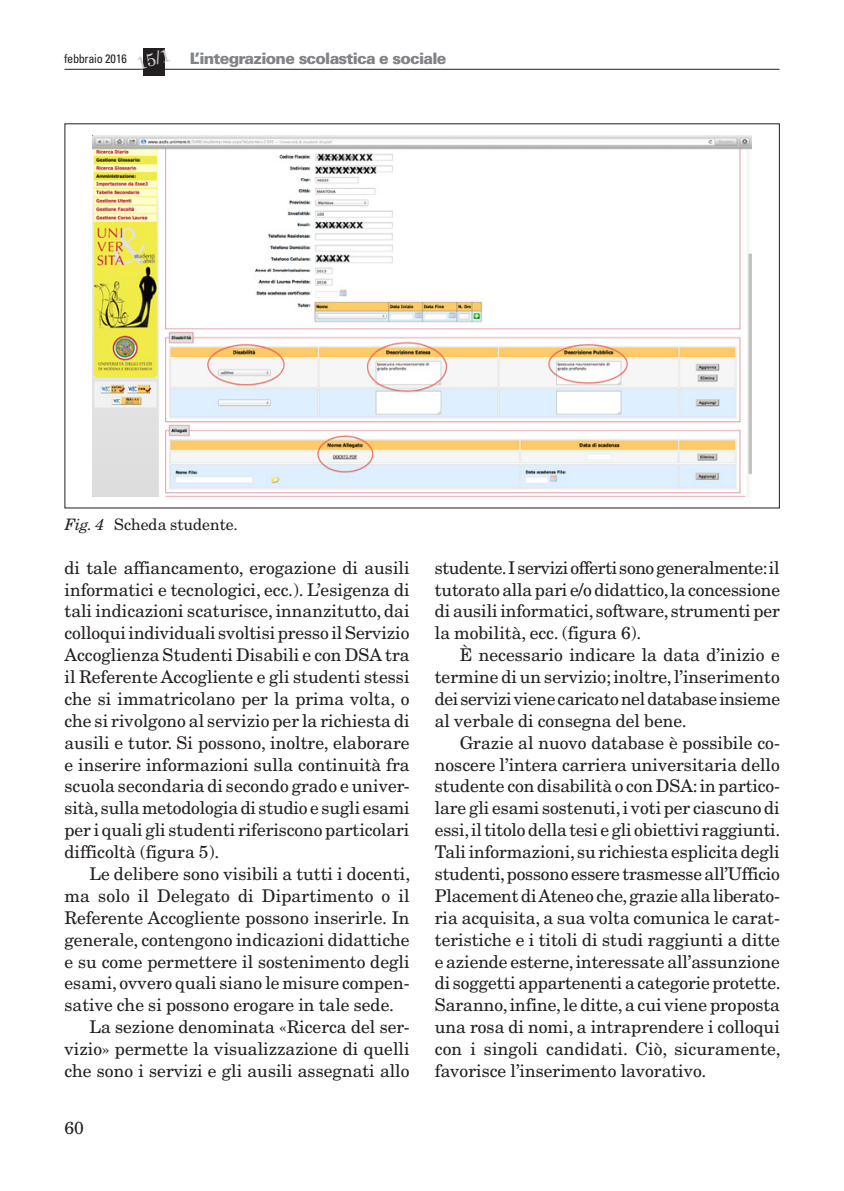
<style>
.page{position:relative;width:844px;height:1191px;background:#fff}
.page>*{position:absolute;margin:0;border:0;box-sizing:border-box;transform-origin:0 0}
.t1{font:17.5px/21.9px "New Century Schlbk LT Std";color:#231f20;text-align:justify}
.t2{font:17.5px "New Century Schlbk LT Std";color:#c7c8ca}
.t3{font:900 15.75px "Univers LT Std";letter-spacing:-.05em;color:#808285}
.t4{font:15.75px "New Century Schlbk LT Std";color:#231f20}
.t5{font:condensed 12.25px "Univers LT Std";letter-spacing:-.025em;color:#231f20}
.s1{font-style:italic}
</style>
<div class="page">
<hr style="left:64px;top:69px;width:715px;height:1px;background:#231f20">
<div style="left:143px;top:48px;width:22px;height:27px;background:#231f20"></div>
<img style="left:92px;top:136px;width:659px;height:360px">
<p class="t5" style="left:64px;top:51px;width:64px">febbraio 2016</p>
<p class="t2" style="left:134px;top:53px;width:36px;rotate:-16deg">15/1</p>
<p class="t3" style="left:190px;top:48px;width:258px">L’integrazione scolastica e sociale</p>
<p class="t4" style="left:65px;top:514px;width:175px"><span class="s1">Fig. 4</span> Scheda studente.</p>
<p class="t1" style="left:64px;top:556px;width:346px">di tale affiancamento, erogazione di ausili informatici e tecnologici, ecc.). L’esigenza di tali indicazioni scaturisce, innanzitutto, dai colloqui individuali svoltisi presso il Servizio Accoglienza Studenti Disabili e con DSA tra il Referente Accogliente e gli studenti stessi che si immatricolano per la prima volta, o che si rivolgono al servizio per la richiesta di ausili e tutor. Si possono, inoltre, elaborare e inserire informazioni sulla continuità fra scuola secondaria di secondo grado e univer&shy;sità, sulla metodologia di studio e sugli esami per i quali gli studenti riferiscono particolari difficoltà (figura 5).</p>
<p class="t1" style="left:89px;top:863px;width:322px">Le delibere sono visibili a tutti i docenti,</p>
<p class="t1" style="left:64px;top:884px;width:346px">ma solo il Delegato di Dipartimento o il</p>
<p class="t1" style="left:64px;top:906px;width:346px">Referente Accogliente possono inserirle. In</p>
<p class="t1" style="left:64px;top:928px;width:346px">generale, contengono indicazioni didattiche</p>
<p class="t1" style="left:64px;top:950px;width:346px">e su come permettere il sostenimento degli</p>
<p class="t1" style="left:64px;top:972px;width:346px">esami, ovvero quali siano le misure compen-</p>
<p class="t1" style="left:64px;top:994px;width:331px">sative che si possono erogare in tale sede.</p>
<p class="t1" style="left:89px;top:1016px;width:321px">La sezione denominata «Ricerca del ser-</p>
<p class="t1" style="left:64px;top:1038px;width:346px">vizio» permette la visualizzazione di quelli</p>
<p class="t1" style="left:64px;top:1059px;width:346px">che sono i servizi e gli ausili assegnati allo</p>
<p class="t1" style="left:64px;top:1117px;width:21px">60</p>
<p class="t1" style="left:434px;top:556px;width:346px">studente. I servizi offerti sono generalmente: il tutorato alla pari e/o didattico, la concessione di ausili informatici, software, strumenti per la mobilità, ecc. (figura 6).</p>
<p class="t1" style="left:434px;top:644px;width:346px;text-indent:25px">È necessario indicare la data d’inizio e termine di un servizio; inoltre, l’inserimento dei servizi viene caricato nel database insieme al verbale di consegna del bene.</p>
<p class="t1" style="left:434px;top:731px;width:347px;text-indent:25px">Grazie al nuovo database è possibile co&shy;noscere l’intera carriera universitaria dello studente con disabilità o con DSA: in partico&shy;lare gli esami sostenuti, i voti per ciascuno di essi, il titolo della tesi e gli obiettivi raggiunti.<br>Tali informazioni, su richiesta esplicita degli studenti, possono essere trasmesse all’Ufficio Placement di Ateneo che, grazie alla liberato&shy;ria acquisita, a sua volta comunica le carat&shy;teristiche e i titoli di studi raggiunti a ditte e aziende esterne, interessate all’assunzione di soggetti appartenenti a categorie protette.<br>Saranno, infine, le ditte, a cui viene proposta una rosa di nomi, a intraprendere i colloqui con i singoli candidati. Ciò, sicuramente, favorisce l’inserimento lavorativo.</p>
</div>
